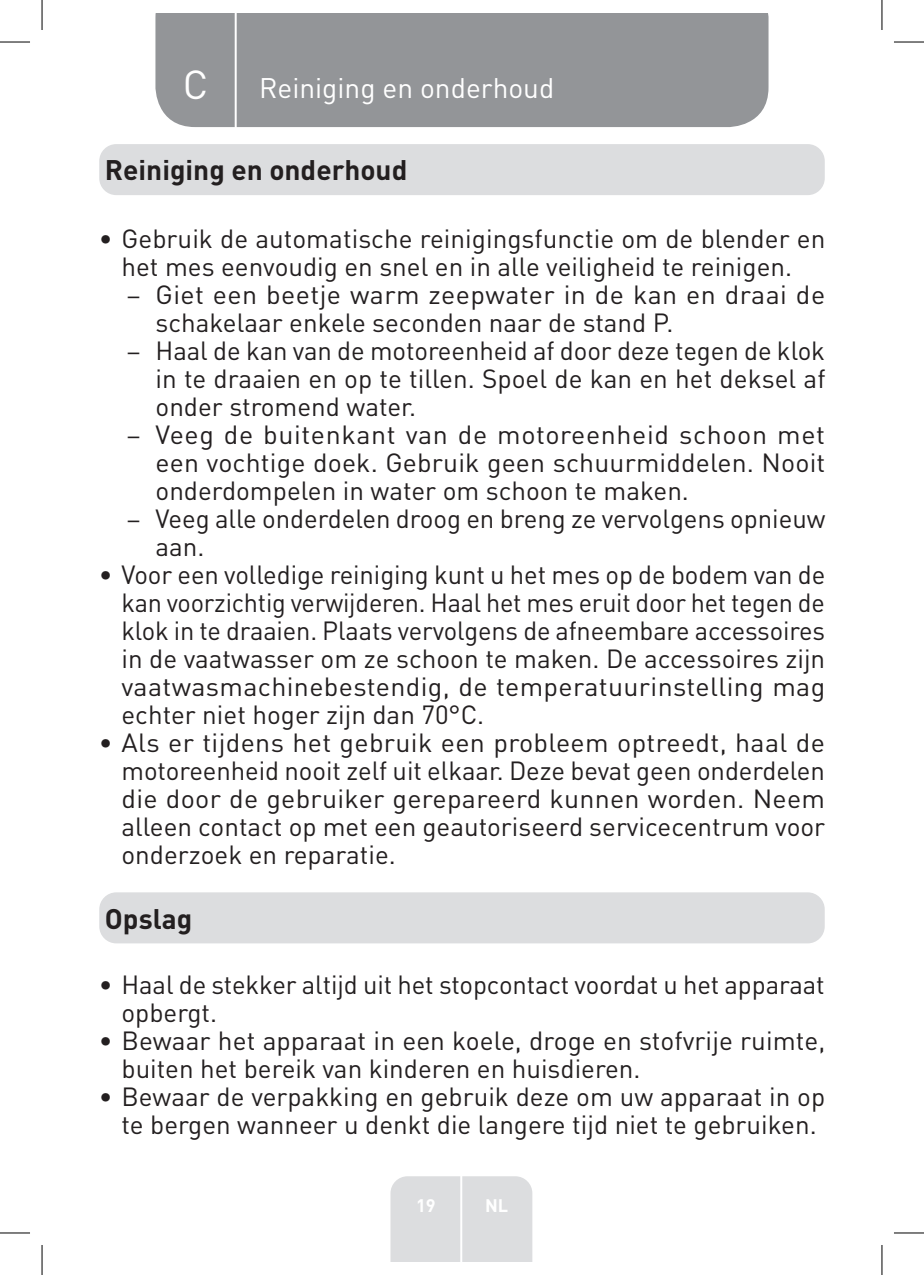
<style>
.page{position:relative;width:924px;height:1275px;background:#fff}
.page>*{position:absolute;margin:0;border:0;box-sizing:border-box;transform-origin:0 0}
.t1{font:40px "DIN Pro";color:#fff}
.Headline-01{font:700 28px "DIN Pro";color:#231f20}
.TitreGauche__gabarit{font:28px "DIN Pro";color:#fff}
.t2{font:26px/28px "DIN Pro";color:#231f20}
.t3{font:700 18px "DIN Pro";color:#fff}
.s1{font-family:"Myriad Pro"}
</style>
<div class="page">
<div style="left:155px;top:14px;width:613px;height:113px;background:#939598"></div>
<div style="left:390px;top:1176px;width:142px;height:85px;background:#dcdddf"></div>
<hr style="left:460px;top:1153px;width:2px;height:108px;background:#fff">
<hr style="left:234px;top:14px;width:2px;height:116px;background:#fff">
<div style="left:99px;top:144px;width:725px;height:51px;background:#dcdddf;border-radius:17px"></div>
<div style="left:99px;top:892px;width:725px;height:51px;background:#dcdddf;border-radius:17px"></div>
<hr style="left:0;top:42px;width:30px;height:1px;background:#000">
<hr style="left:893px;top:42px;width:30px;height:1px;background:#000">
<hr style="left:0;top:1232px;width:30px;height:1px;background:#000">
<hr style="left:893px;top:1232px;width:30px;height:1px;background:#000">
<hr style="left:42px;top:0;width:1px;height:30px;background:#000">
<hr style="left:42px;top:1245px;width:1px;height:30px;background:#000">
<hr style="left:881px;top:0;width:1px;height:30px;background:#000">
<hr style="left:881px;top:1245px;width:1px;height:30px;background:#000">
<p class="t1" style="left:183px;top:57px;width:27px">C</p>
<p class="TitreGauche__gabarit" style="left:259px;top:69px;width:296px">Reiniging en onderhoud</p>
<p class="Headline-01" style="left:105px;top:151px;width:304px">Reiniging en onderhoud</p>
<p class="t2" style="left:99px;top:223px;width:727px;text-align:center">• Gebruik de automatische reinigingsfunctie om de blender en het mes eenvoudig en snel en in alle veiligheid te reinigen.</p>
<p class="t2" style="left:155px;top:279px;width:670px;text-indent:-28px"><span class="s1">–</span> Giet een beetje warm zeepwater in de kan en draai de schakelaar enkele seconden naar de stand P.</p>
<p class="t2" style="left:155px;top:335px;width:671px;text-align:justify;text-indent:-28px"><span class="s1">–</span> Haal de kan van de motoreenheid af door deze tegen de klok in te draaien en op te tillen. Spoel de kan en het deksel af onder stromend water.</p>
<p class="t2" style="left:155px;top:419px;width:671px;text-align:justify;text-indent:-28px"><span class="s1">–</span> Veeg de buitenkant van de motoreenheid schoon met een vochtige doek. Gebruik geen schuurmiddelen. Nooit onderdompelen in water om schoon te maken.</p>
<p class="t2" style="left:155px;top:503px;width:671px;text-indent:-28px"><span class="s1">–</span> Veeg alle onderdelen droog en breng ze vervolgens opnieuw aan.</p>
<p class="t2" style="left:121px;top:559px;width:705px;text-align:justify;text-indent:-23px">• Voor een volledige reiniging kunt u het mes op de bodem van de kan voorzichtig verwijderen. Haal het mes eruit door het tegen de klok in te draaien. Plaats vervolgens de afneembare accessoires in de vaatwasser om ze schoon te maken. De accessoires zijn vaatwasmachinebestendig, de temperatuurinstelling mag echter niet hoger zijn dan 70°C.</p>
<p class="t2" style="left:121px;top:727px;width:705px;text-align:justify;text-indent:-23px">• Als er tijdens het gebruik een probleem optreedt, haal de motoreenheid nooit zelf uit elkaar. Deze bevat geen onderdelen die door de gebruiker gerepareerd kunnen worden. Neem alleen contact op met een geautoriseerd servicecentrum voor onderzoek en reparatie.</p>
<p class="Headline-01" style="left:105px;top:899px;width:89px">Opslag</p>
<p class="t2" style="left:121px;top:969px;width:704px;text-indent:-23px">• Haal de stekker altijd uit het stopcontact voordat u het apparaat opbergt.</p>
<p class="t2" style="left:121px;top:1025px;width:705px;text-indent:-23px">• Bewaar het apparaat in een koele, droge en stofvrije ruimte, buiten het bereik van kinderen en huisdieren.</p>
<p class="t2" style="left:99px;top:1081px;width:727px;text-align:center">• Bewaar de verpakking en gebruik deze om uw apparaat in op te bergen wanneer u denkt die langere tijd niet te gebruiken.</p>
<p class="t3" style="left:416px;top:1192px;width:21px">19</p>
<p class="t3" style="left:485px;top:1192px;width:25px">NL</p>
</div>
